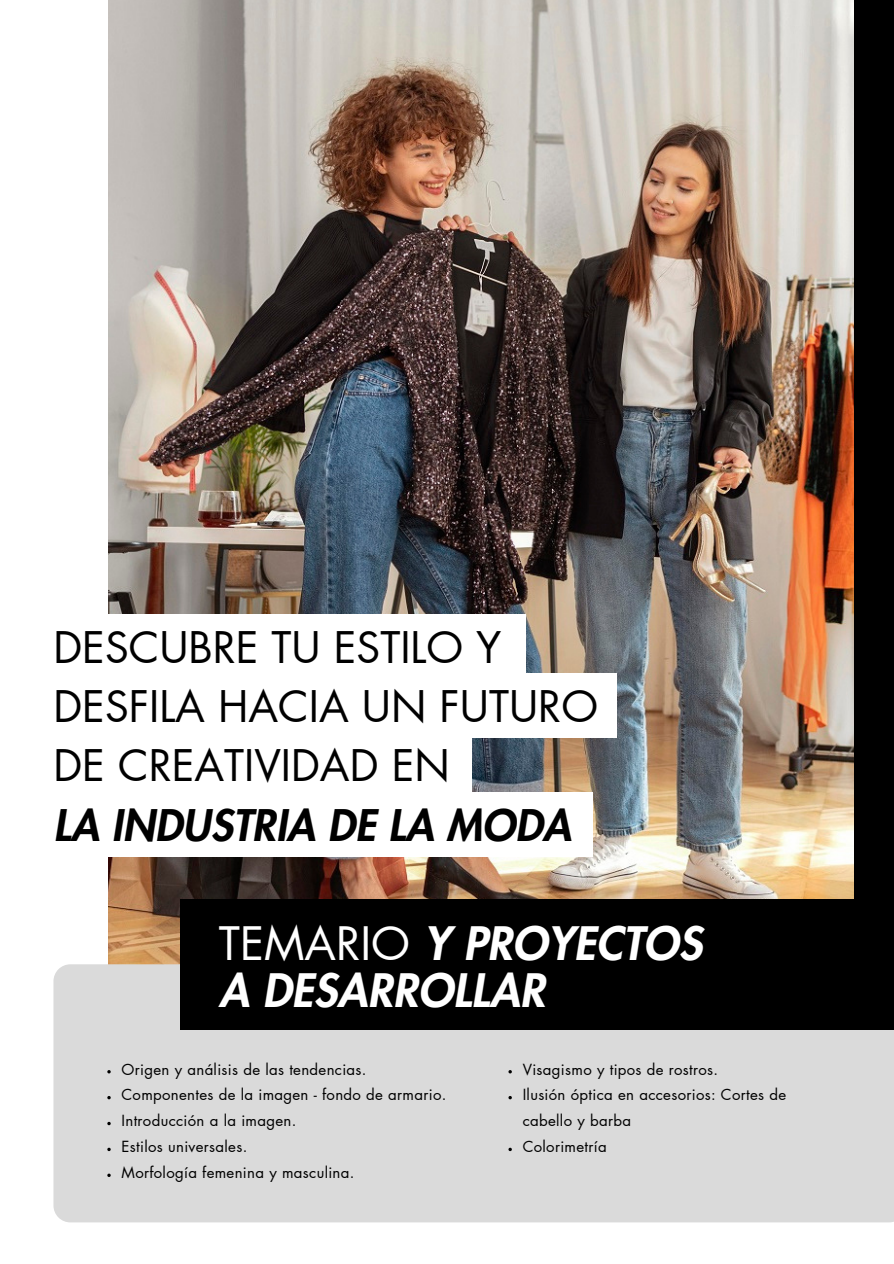
<style>
.page{position:relative;width:894px;height:1264px;background:#fff}
.page>*{position:absolute;margin:0;border:0;box-sizing:border-box;transform-origin:0 0}
.t1{font:italic 800 45px/47.2px "Futura LT Pro";color:#fff}
.t2{font:42.6px/59.4px "Futura LT Pro";color:#000}
.t3{font:15px/25.8px "Futura LT Pro";letter-spacing:.02em;color:#000}
.s1{font-weight:800;font-style:italic}
.s2{font-weight:400;font-style:normal}
</style>
<div class="page">
<img style="left:108px;top:0;width:746px;height:964px">
<div style="left:53px;top:964px;width:840px;height:258px;background:#dadada"></div>
<div style="left:180px;top:899px;width:713px;height:130px;background:#000"></div>
<div style="left:21px;top:614px;width:504px;height:64px;background:#fff"></div>
<div style="left:21px;top:673px;width:595px;height:64px;background:#fff"></div>
<div style="left:21px;top:732px;width:450px;height:65px;background:#fff"></div>
<div style="left:21px;top:792px;width:572px;height:64px;background:#fff"></div>
<div style="left:854px;top:0;width:39px;height:1010px;background:#000"></div>
<svg style="left:107px;top:1070px;width:4px;height:3px"></svg>
<svg style="left:107px;top:1095px;width:4px;height:4px"></svg>
<svg style="left:107px;top:1121px;width:4px;height:4px"></svg>
<svg style="left:107px;top:1147px;width:4px;height:4px"></svg>
<svg style="left:107px;top:1173px;width:4px;height:3px"></svg>
<svg style="left:508px;top:1095px;width:3px;height:4px"></svg>
<svg style="left:508px;top:1147px;width:3px;height:4px"></svg>
<h1 class="t2" style="left:53px;top:619px;width:546px">DESCUBRE TU ESTILO Y<br>DESFILA HACIA UN FUTURO<br>DE CREATIVIDAD EN<br><span class="s1">LA INDUSTRIA DE LA MODA</span></h1>
<h1 class="t1" style="left:219px;top:921px;width:484px"><span class="s2">TEMARIO</span> Y PROYECTOS<br>A DESARROLLAR</h1>
<p class="t3" style="left:121px;top:1056px;width:246px">Origen y análisis de las tendencias.</p>
<p class="t3" style="left:121px;top:1082px;width:326px">Componentes de la imagen - fondo de armario.</p>
<p class="t3" style="left:121px;top:1108px;width:176px">Introducción a la imagen.</p>
<p class="t3" style="left:121px;top:1134px;width:127px">Estilos universales.</p>
<p class="t3" style="left:121px;top:1160px;width:234px">Morfología femenina y masculina.</p>
<p class="t3" style="left:522px;top:1056px;width:197px">Visagismo y tipos de rostros.</p>
<p class="t3" style="left:522px;top:1082px;width:265px">Ilusión óptica en accesorios: Cortes de cabello y barba</p>
<p class="t3" style="left:522px;top:1134px;width:85px">Colorimetría</p>
</div>
